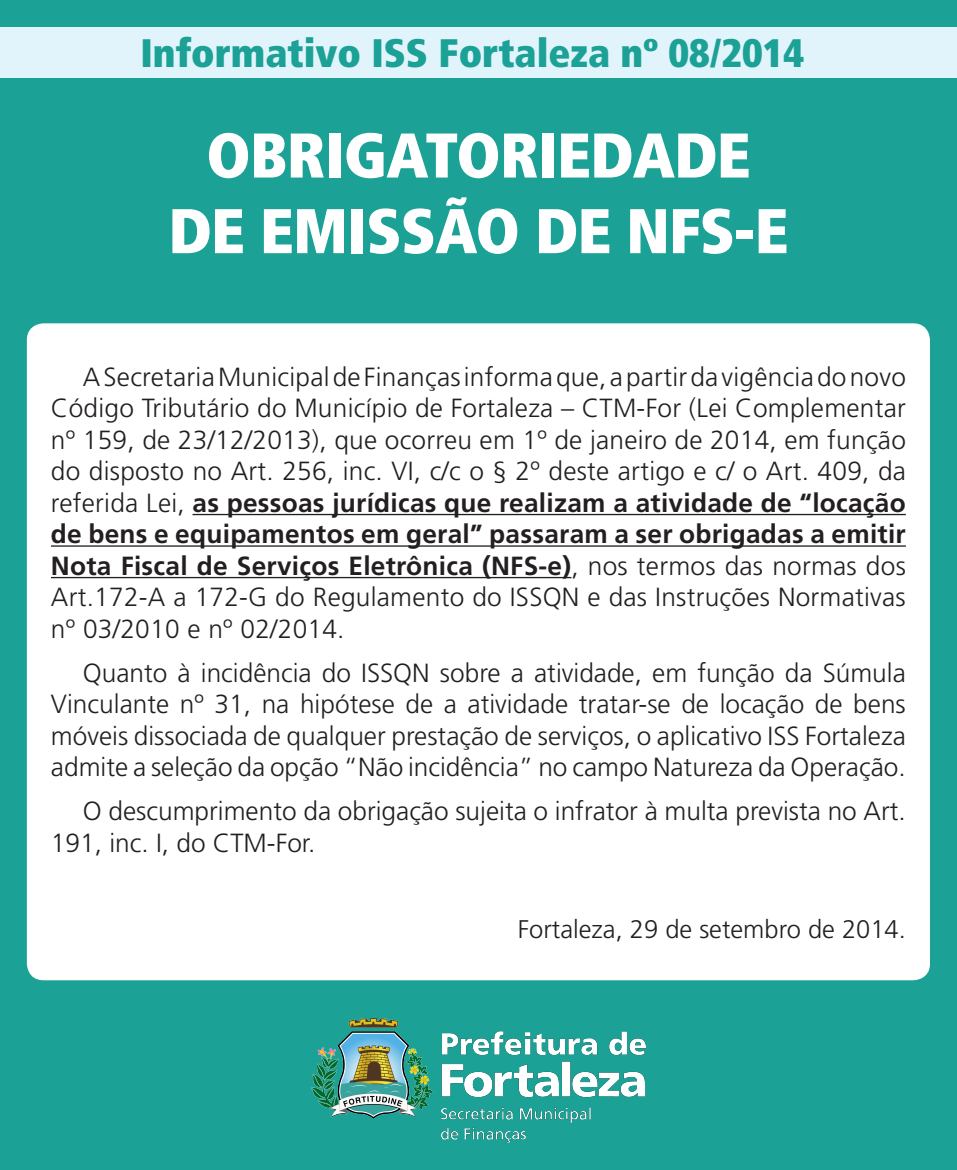
<style>
.page{position:relative;width:957px;height:1170px;background:#fff}
.page>*{position:absolute;margin:0;border:0;box-sizing:border-box;transform-origin:0 0}
.t1{font:900 condensed 63px "Frutiger LT Std";letter-spacing:-.01em;color:#fff}
.t2{font:900 condensed 39.75px "Frutiger LT Std";color:#1ba195}
.t3{font:300 26.25px/31.5px "Frutiger LT Std";color:#231f20;text-align:justify}
.t4{font:300 25.5px "Frutiger LT Std";color:#231f20}
.s1{font-weight:700}
</style>
<div class="page">
<div style="left:0;top:0;width:957px;height:1169px;background:#1ba195"></div>
<div style="left:27px;top:323px;width:903px;height:657px;background:#fff;border-radius:17px"></div>
<hr style="left:192px;top:514px;width:714px;height:1px;background:#231f20">
<hr style="left:51px;top:545px;width:855px;height:1px;background:#231f20">
<hr style="left:51px;top:577px;width:520px;height:1px;background:#231f20">
<div style="left:0;top:27px;width:957px;height:51px;background:#e1f4fc"></div>
<img style="left:312px;top:1018px;width:333px;height:124px">
<p class="t2" style="left:140px;top:29px;width:665px">Informativo ISS Fortaleza nº 08/2014</p>
<p class="t1" style="left:206px;top:117px;width:546px">OBRIGATORIEDADE</p>
<p class="t1" style="left:168px;top:193px;width:621px">DE EMISSÃO DE NFS-E</p>
<p class="t3" style="left:51px;top:361px;width:856px;text-indent:32px">A Secretaria Municipal de Finanças informa que, a partir da vigência do novo Código Tributário do Município de Fortaleza – CTM-For (Lei Complementar nº 159, de 23/12/2013), que ocorreu em 1º de janeiro de 2014, em função do disposto no Art. 256, inc. VI, c/c o § 2º deste artigo e c/ o Art. 409, da referida Lei, <span class="s1">as pessoas jurídicas que realizam a atividade de “locação de bens e equipamentos em geral” passaram a ser obrigadas a emitir Nota Fiscal de Serviços Eletrônica (NFS-e)</span>, nos termos das normas dos Art.172-A a 172-G do Regulamento do ISSQN e das Instruções Normativas nº 03/2010 e nº 02/2014.</p>
<p class="t3" style="left:51px;top:657px;width:856px;text-indent:32px">Quanto à incidência do ISSQN sobre a atividade, em função da Súmula Vinculante nº 31, na hipótese de a atividade tratar-se de locação de bens móveis dissociada de qualquer prestação de serviços, o aplicativo ISS Fortaleza admite a seleção da opção “Não incidência” no campo Natureza da Operação.</p>
<p class="t3" style="left:51px;top:795px;width:856px;text-indent:32px">O descumprimento da obrigação sujeita o infrator à multa prevista no Art.<br>191, inc. I, do CTM-For.</p>
<p class="t4" style="left:518px;top:914px;width:389px">Fortaleza, 29 de setembro de 2014.</p>
</div>
